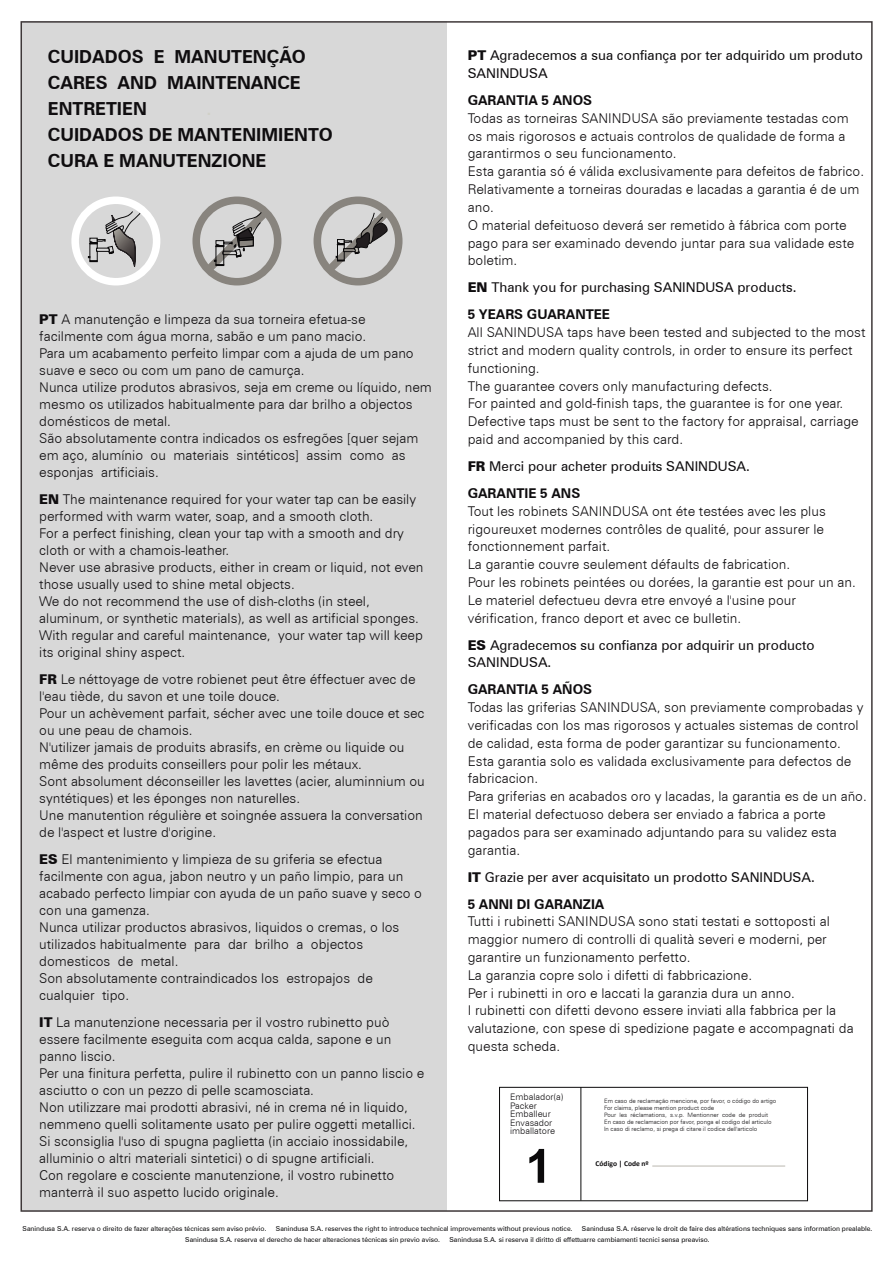
<style>
.page{position:relative;width:893px;height:1263px;background:#fff}
.page>*{position:absolute;margin:0;border:0;box-sizing:border-box;transform-origin:0 0}
.t1{font:700 18px/26px "Zurich BT";color:#0f0d0f}
.t2{font:300 13.5px/17px "Zurich BT";color:#0f0d0f}
.t3{font:13.5px/27px "Zurich BT";color:#0f0d0f}
.t4{font:700 13.5px "Zurich BT";color:#0f0d0f}
.t5{font:300 9px/8.6px "Zurich BT";color:#0f0d0f}
.t6{font:700 7.5px "Calibri";color:#0f0d0f}
.t7{font:6.75px "Zurich BT";color:#0b0a0b}
.t8{font:300 6px/7.2px "Zurich BT";color:#0f0d0f}
.s1{font-weight:900}
.s2{font-weight:700}
</style>
<div class="page">
<div style="left:499px;top:1087px;width:309px;height:114px;border:1px solid #0b0a0b"></div>
<svg style="left:529px;top:1149px;width:15px;height:34px"></svg>
<hr style="left:580px;top:1087px;width:1px;height:113px;background:#0b0a0b">
<hr style="left:652px;top:1166px;width:133px;height:1px;background:#bab7af">
<div style="left:21px;top:21px;width:425px;height:1190px;background:#d8d8d8"></div>
<div style="left:192px;top:196px;width:89px;height:89px;border:8px solid #88847e;border-radius:50%"></div>
<svg style="left:196px;top:200px;width:82px;height:82px"></svg>
<div style="left:314px;top:196px;width:88px;height:89px;border:8px solid #88847e;border-radius:50%"></div>
<svg style="left:317px;top:200px;width:82px;height:82px"></svg>
<svg style="left:88px;top:211px;width:54px;height:59px"></svg>
<div style="left:71px;top:196px;width:89px;height:89px;border:8px solid #fff;border-radius:50%"></div>
<h1 class="t1" style="left:48px;top:44px;width:287px">CUIDADOS E MANUTENÇÃO<br>CARES AND MAINTENANCE<br>ENTRETIEN<br>CUIDADOS DE MANTENIMIENTO<br>CURA E MANUTENZIONE</h1>
<p class="t2" style="left:39px;top:311px;width:394px"><span class="s1">PT</span> A manutenção e limpeza da sua torneira efetua-se facilmente com água morna, sabão e um pano macio.<br>Para um acabamento perfeito limpar com a ajuda de um pano suave e seco ou com um pano de camurça.<br>Nunca utilize produtos abrasivos, seja em creme ou líquido, nem mesmo os utilizados habitualmente para dar brilho a objectos domésticos de metal.<br>São absolutamente contra indicados os esfregões [quer sejam em aço, alumínio ou materiais sintéticos] assim como as esponjas artificiais.</p>
<p class="t2" style="left:39px;top:490px;width:386px"><span class="s1">EN</span> The maintenance required for your water tap can be easily performed with warm water, soap, and a smooth cloth.<br>For a perfect finishing, clean your tap with a smooth and dry cloth or with a chamois-leather.<br>Never use abrasive products, either in cream or liquid, not even those usually used to shine metal objects.<br>We do not recommend the use of dish-cloths (in steel, aluminum, or synthetic materials), as well as artificial sponges.<br>With regular and careful maintenance, your water tap will keep its original shiny aspect.</p>
<p class="t2" style="left:39px;top:670px;width:387px"><span class="s1">FR</span> Le néttoyage de votre robienet peut être éffectuer avec de l'eau tiède, du savon et une toile douce.<br>Pour un achèvement parfait, sécher avec une toile douce et sec ou une peau de chamois.<br>N'utilizer jamais de produits abrasifs, en crème ou liquide ou même des produits conseillers pour polir les métaux.<br>Sont absolument déconseiller les lavettes (acier, aluminnium ou syntétiques) et les éponges non naturelles.<br>Une manutention régulière et soingnée assuera la conversation de l'aspect et lustre d'origine.</p>
<p class="t2" style="left:39px;top:850px;width:384px"><span class="s1">ES</span> El mantenimiento y limpieza de su griferia se efectua facilmente con agua, jabon neutro y un paño limpio, para un acabado perfecto limpiar con ayuda de un paño suave y seco o con una gamenza.<br>Nunca utilizar productos abrasivos, liquidos o cremas, o los utilizados habitualmente para dar brilho a objectos domesticos de metal.<br>Son absolutamente contraindicados los estropajos de cualquier tipo.</p>
<p class="t2" style="left:39px;top:1013px;width:387px"><span class="s1">IT</span> La manutenzione necessaria per il vostro rubinetto può essere facilmente eseguita com acqua calda, sapone e un panno liscio.<br>Per una finitura perfetta, pulire il rubinetto con un panno liscio e asciutto o con un pezzo di pelle scamosciata.<br>Non utilizzare mai prodotti abrasivi, né in crema né in liquido, nemmeno quelli solitamente usato per pulire oggetti metallici.<br>Si sconsiglia l'uso di spugna paglietta (in acciaio inossidabile, alluminio o altri materiali sintetici) o di spugne artificiali.<br>Con regolare e cosciente manutenzione, il vostro rubinetto manterrà il suo aspetto lucido originale.</p>
<p class="t3" style="left:468px;top:46px;width:396px;line-height:17.9px"><span class="s1">PT</span> Agradecemos a sua confiança por ter adquirido um produto<br>SANINDUSA</p>
<p class="t4" style="left:468px;top:92px;width:126px">GARANTIA 5 ANOS</p>
<p class="t2" style="left:468px;top:109px;width:398px;line-height:17.9px">Todas as torneiras SANINDUSA são previamente testadas com os mais rigorosos e actuais controlos de qualidade de forma a garantirmos o seu funcionamento.<br>Esta garantia só é válida exclusivamente para defeitos de fabrico.<br>Relativamente a torneiras douradas e lacadas a garantia é de um ano.<br>O material defeituoso deverá ser remetido à fábrica com porte pago para ser examinado devendo juntar para sua validade este boletim.</p>
<p class="t3" style="left:468px;top:274px;width:330px"><span class="s1">EN</span> Thank you for purchasing SANINDUSA products.<br><span class="s2">5 YEARS GUARANTEE</span></p>
<p class="t2" style="left:468px;top:323px;width:399px;line-height:17.9px">All SANINDUSA taps have been tested and subjected to the most strict and modern quality controls, in order to ensure its perfect functioning.<br>The guarantee covers only manufacturing defects.<br>For painted and gold-finish taps, the guarantee is for one year.<br>Defective taps must be sent to the factory for appraisal, carriage paid and accompanied by this card.</p>
<p class="t3" style="left:468px;top:452px;width:284px"><span class="s1">FR</span> Merci pour acheter produits SANINDUSA.<br><span class="s2">GARANTIE 5 ANS</span></p>
<p class="t2" style="left:468px;top:502px;width:390px;line-height:17.9px">Tout les robinets SANINDUSA ont éte testées avec les plus rigoureuxet modernes contrôles de qualité, pour assurer le fonctionnement parfait.<br>La garantie couvre seulement défaults de fabrication.<br>Pour les robinets peintées ou dorées, la garantie est pour un an.<br>Le materiel defectueu devra etre envoyé a l'usine pour vérification, franco deport et avec ce bulletin.</p>
<p class="t3" style="left:468px;top:636px;width:348px;line-height:17.9px"><span class="s1">ES</span> Agradecemos su confianza por adquirir un producto<br>SANINDUSA.</p>
<p class="t4" style="left:468px;top:681px;width:126px">GARANTIA 5 AÑOS</p>
<p class="t2" style="left:468px;top:698px;width:400px;line-height:17.9px">Todas las griferias SANINDUSA, son previamente comprobadas y verificadas con los mas rigorosos y actuales sistemas de control de calidad, esta forma de poder garantizar su funcionamento.<br>Esta garantia solo es validada exclusivamente para defectos de fabricacion.<br>Para griferias en acabados oro y lacadas, la garantia es de un año.<br>El material defectuoso debera ser enviado a fabrica a porte pagados para ser examinado adjuntando para su validez esta garantia.</p>
<p class="t3" style="left:468px;top:863px;width:349px"><span class="s1">IT</span> Grazie per aver acquisitato un prodotto SANINDUSA.<br><span class="s2">5 ANNI DI GARANZIA</span></p>
<p class="t2" style="left:468px;top:912px;width:387px;line-height:17.9px">Tutti i rubinetti SANINDUSA sono stati testati e sottoposti al maggior numero di controlli di qualità severi e moderni, per garantire un funzionamento perfetto.<br>La garanzia copre solo i difetti di fabbricazione.<br>Per i rubinetti in oro e laccati la garanzia dura un anno.<br>I rubinetti con difetti devono essere inviati alla fabbrica per la valutazione, con spese di spedizione pagate e accompagnati da questa scheda.</p>
<p class="t5" style="left:510px;top:1093px;width:55px">Embalador(a)<br>Packer<br>Emballeur<br>Envasador imballatore</p>
<p class="t8" style="left:604px;top:1097px;width:174px">Em caso de reclamação mencione, por favor, o código do artigo For claims, please mention product code<br>Pour les réclamations, s.v.p. Mentionner code de produit En caso de reclamacion por favor, ponga el codigo del articulo In caso di reclamo, si prega di citare il codice dell'articolo</p>
<p class="t6" style="left:596px;top:1158px;width:55px">Código | Code nº</p>
<p class="t7" style="left:23px;top:1224px;width:245px">Sanindusa S.A. reserva o direito de fazer alterações técnicas sem aviso prévio.</p>
<p class="t7" style="left:276px;top:1224px;width:298px">Sanindusa S.A. reserves the right to introduce technical improvements without previous notice.</p>
<p class="t7" style="left:582px;top:1224px;width:292px">Sanindusa S.A. réserve le droit de faire des altérations techniques sans information prealable.</p>
<p class="t7" style="left:185px;top:1235px;width:256px">Sanindusa S.A. reserva el derecho de hacer alteraciones técnicas sin previo aviso.</p>
<p class="t7" style="left:449px;top:1235px;width:262px">Sanindusa S.A. si reserva il diritto di effettuarre cambiamenti tecnici sensa preaviso.</p>
</div>
